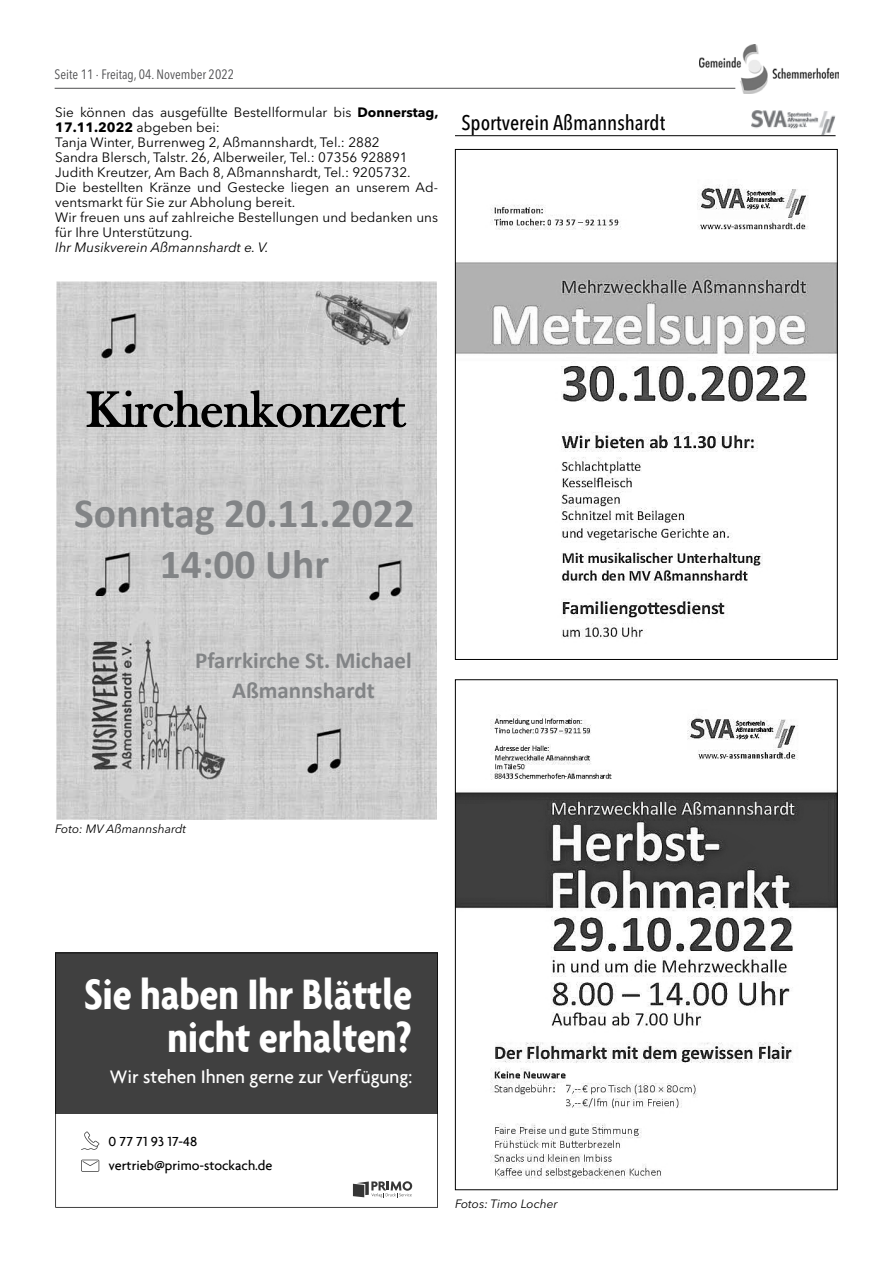
<style>
.page{position:relative;width:893px;height:1263px;background:#fff}
.page>*{position:absolute;margin:0;border:0;box-sizing:border-box;transform-origin:0 0}
.t1{font:51.15px "Bask Old Face";color:#000}
.t2{font:700 condensed 45.75px/43.5px "Agenda";letter-spacing:-.005em;color:#fff;text-align:right}
.t3{font:700 41.55px/51.6px "Calibri";color:#828486;text-align:center}
.t4{font:700 22.95px/30.2px "Calibri";color:#828486;text-align:center}
.t5{font:500 condensed 21px "Avenir Next W1 G";color:#000}
.t6{font:500 19.5px "Agenda";color:#fff}
.t7{font:500 14.1px/24px "Agenda";color:#000}
.t8{font:13.5px/15px "Avenir Next W1 G";color:#000}
.t9{font:condensed 13.5px "Avenir Next W1 G";color:#4d4d4f}
.t10{font:italic 13.5px "Avenir Next W1 G";color:#000}
.t11{font:italic 12px "Avenir Next W1 G";color:#000}
.s1{font-weight:700}
</style>
<div class="page">
<img style="left:699px;top:44px;width:139px;height:50px">
<hr style="left:55px;top:88px;width:680px;height:1px;background:#4d4d4f">
<img style="left:56px;top:281px;width:381px;height:269px">
<img style="left:56px;top:550px;width:212px;height:90px">
<img style="left:268px;top:550px;width:169px;height:270px">
<img style="left:56px;top:640px;width:42px;height:180px">
<img style="left:226px;top:640px;width:42px;height:180px">
<img style="left:98px;top:813px;width:128px;height:7px">
<svg style="left:86px;top:389px;width:321px;height:64px;background:#b3b3b3"></svg>
<img style="left:79px;top:597px;width:153px;height:216px">
<img style="left:306px;top:284px;width:108px;height:72px">
<img style="left:101px;top:312px;width:35px;height:47px">
<img style="left:369px;top:558px;width:33px;height:44px">
<img style="left:306px;top:727px;width:36px;height:47px">
<img style="left:95px;top:550px;width:36px;height:48px">
<hr style="left:455px;top:135px;width:381px;height:1px;background:#000">
<img style="left:751px;top:111px;width:85px;height:23px">
<img style="left:457px;top:184px;width:379px;height:455px">
<img style="left:457px;top:714px;width:379px;height:465px">
<svg style="left:55px;top:952px;width:383px;height:256px;fill:#404040"></svg>
<svg style="left:81px;top:1131px;width:18px;height:19px"></svg>
<svg style="left:81px;top:1159px;width:18px;height:13px"></svg>
<svg style="left:353px;top:1181px;width:59px;height:16px"></svg>
<p class="t9" style="left:55px;top:63px;width:181px">Seite 11 · Freitag, 04. N ovember 2022</p>
<p class="t8" style="left:55px;top:103px;width:385px">Sie können das ausgefüllte Bestellformular bis <span class="s1">Donnerstag, 17.11.2022</span> abgeben bei:<br>Tanja Winter, Burrenweg 2, Aßmannshardt, Tel.: 2882<br>Sandra Blersch, Talstr. 26, Alberweiler, Tel.: 07356 928891<br>Judith Kreutzer, Am Bach 8, Aßmannshardt, Tel.: 9205732.<br>Die bestellten Kränze und Gestecke liegen an unserem Ad&shy;ventsmarkt für Sie zur Abholung bereit.<br>Wir freuen uns auf zahlreiche Bestellungen und bedanken uns für Ihre Unterstützung.</p>
<p class="t10" style="left:55px;top:236px;width:215px">Ihr Musikverein Aßmannshardt e. V.</p>
<h3 class="t5" style="left:461px;top:105px;width:205px">Sportverein Aßmannshardt</h3>
<h1 class="t1" style="left:86px;top:381px;width:319px">Kirchenkonzert</h1>
<h3 class="t3" style="left:74px;top:486px;width:342px">Sonntag 20.11.2022<br>14:00 Uhr</h3>
<h3 class="t4" style="left:195px;top:645px;width:218px">Pfarrkirche St. Michael<br>Aßmannshardt</h3>
<p class="t11" style="left:55px;top:819px;width:133px">Foto: MV Aßmannshardt</p>
<h2 class="t2" style="left:84px;top:971px;width:329px">Sie haben Ihr Blättle nicht erhalten?</h2>
<h3 class="t6" style="left:110px;top:1065px;width:304px">Wir stehen Ihnen gerne zur Verfügung:</h3>
<p class="t7" style="left:108px;top:1129px;width:166px">0 77 71 93 17-48 vertrieb@primo-stockach.de</p>
<p class="t11" style="left:455px;top:1194px;width:104px">Fotos: Timo Locher</p>
</div>
